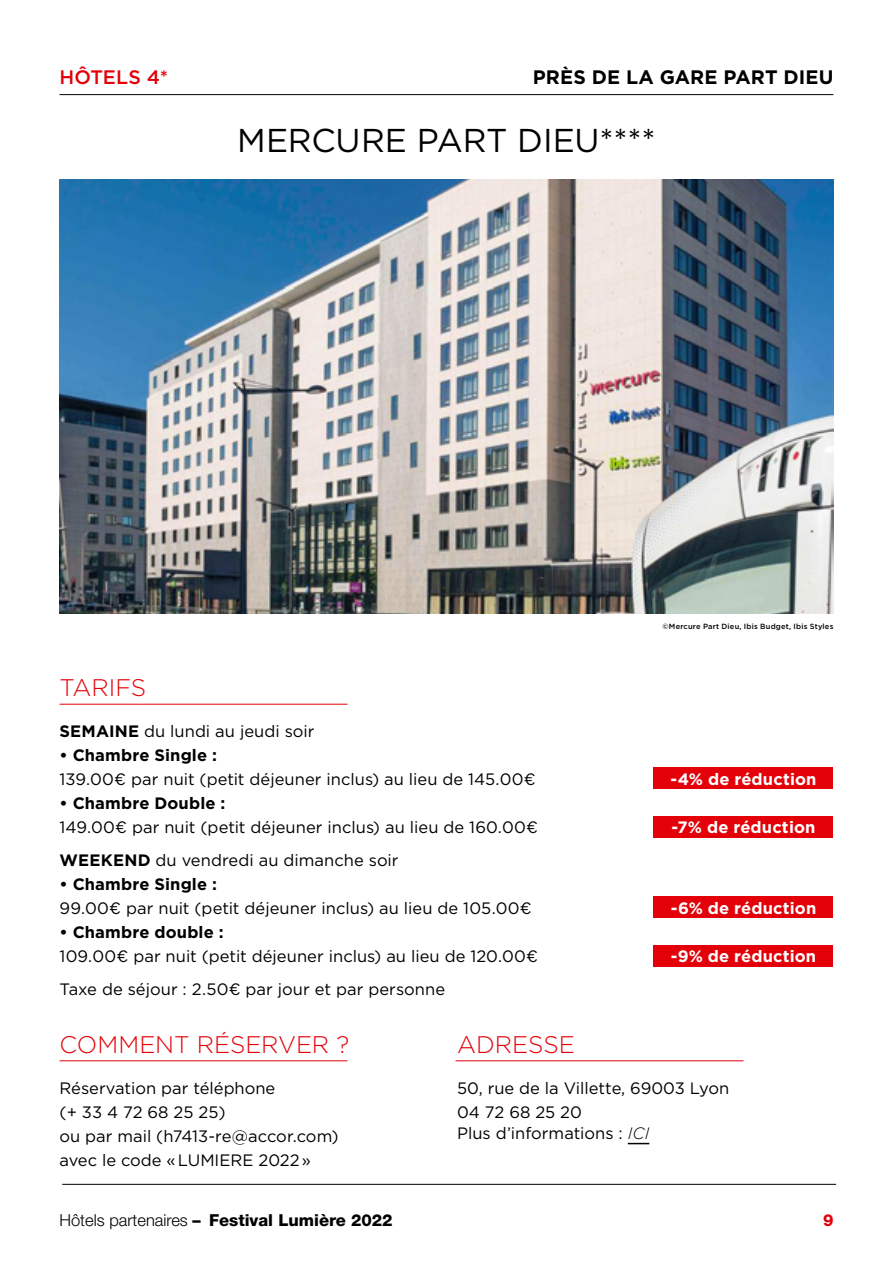
<style>
.page{position:relative;width:893px;height:1263px;background:#fff}
.page>*{position:absolute;margin:0;border:0;box-sizing:border-box;transform-origin:0 0}
.t1{font:33px "Gotham";letter-spacing:-.005em;color:#000}
.t2{font:300 24px "Gotham";letter-spacing:-.005em;color:#e30009}
.t3{font:700 19.5px "Gotham";letter-spacing:.005em;color:#000}
.t4{font:500 19.5px "Gotham";letter-spacing:.005em;color:#e30009}
.t5{font:16.5px/24px "Gotham";color:#000}
.t6{font:700 16.5px "Gotham";letter-spacing:.01em;color:#000}
.t7{font:700 16.5px "Gotham";letter-spacing:.01em;color:#fff}
.t8{font:800 16.5px "Helvetica Neue LT Std";color:#000}
.t9{font:800 16.5px "Helvetica Neue LT Std";color:#e30009}
.t10{font:500 7.5px "Gotham";letter-spacing:.025em;color:#000}
.s1{font-weight:700}
.s2{font-weight:300;font-style:italic}
.s3{font-weight:300}
</style>
<div class="page">
<hr style="left:60px;top:94px;width:773px;height:1px;background:#000">
<hr style="left:62px;top:1184px;width:774px;height:1px;background:#000">
<img style="left:60px;top:180px;width:773px;height:434px">
<svg style="left:628px;top:1143px;width:21px;height:1px"></svg>
<hr style="left:60px;top:1060px;width:287px;height:1px;background:#e30009">
<hr style="left:455px;top:1060px;width:288px;height:1px;background:#e30009">
<hr style="left:60px;top:704px;width:287px;height:1px;background:#e30009">
<div style="left:653px;top:767px;width:180px;height:22px;background:#e30009"></div>
<div style="left:653px;top:816px;width:180px;height:21px;background:#e30009"></div>
<div style="left:653px;top:897px;width:180px;height:21px;background:#e30009"></div>
<div style="left:653px;top:945px;width:180px;height:21px;background:#e30009"></div>
<p class="t4" style="left:60px;top:64px;width:110px">HÔTELS 4*</p>
<p class="t3" style="left:533px;top:64px;width:302px">PRÈS DE LA GARE PART DIEU</p>
<h1 class="t1" style="left:237px;top:119px;width:420px">MERCURE PART DIEU****</h1>
<h2 class="t2" style="left:60px;top:672px;width:88px">TARIFS</h2>
<p class="t5" style="left:60px;top:719px;width:257px"><span class="s1">SEMAINE</span> du lundi au jeudi soir</p>
<p class="t6" style="left:60px;top:744px;width:159px">• Chambre Single :</p>
<p class="t5" style="left:60px;top:767px;width:478px">139.00€ par nuit (petit déjeuner inclus) au lieu de 145.00€</p>
<p class="t6" style="left:60px;top:792px;width:167px">• Chambre Double :</p>
<p class="t5" style="left:60px;top:811px;width:480px;line-height:32.5px">149.00€ par nuit (petit déjeuner inclus) au lieu de 160.00€<br><span class="s1">WEEKEND</span> du vendredi au dimanche soir</p>
<p class="t6" style="left:60px;top:873px;width:159px">• Chambre Single :</p>
<p class="t5" style="left:60px;top:895px;width:474px">99.00€ par nuit (petit déjeuner inclus) au lieu de 105.00€</p>
<p class="t6" style="left:60px;top:921px;width:166px">• Chambre double :</p>
<p class="t5" style="left:60px;top:938px;width:480px;line-height:33.8px">109.00€ par nuit (petit déjeuner inclus) au lieu de 120.00€<br>Taxe de séjour : 2.50€ par jour et par personne</p>
<p class="t10" style="left:662px;top:621px;width:173px">©Mercure Part Dieu, Ibis Budget, Ibis Styles</p>
<p class="t7" style="left:670px;top:768px;width:147px">-4% de réduction</p>
<p class="t7" style="left:671px;top:817px;width:145px">-7% de réduction</p>
<p class="t7" style="left:671px;top:897px;width:147px">-6% de réduction</p>
<p class="t7" style="left:671px;top:945px;width:147px">-9% de réduction</p>
<h2 class="t2" style="left:60px;top:1029px;width:291px">COMMENT RÉSERVER ?</h2>
<p class="t5" style="left:60px;top:1076px;width:281px">Réservation par téléphone<br>(+ 33 4 72 68 25 25)<br>ou par mail (h7413-re@accor.com) avec le code «LUMIERE 2022»</p>
<h2 class="t2" style="left:457px;top:1029px;width:119px">ADRESSE</h2>
<p class="t5" style="left:457px;top:1076px;width:274px">50, rue de la Villette, 69003 Lyon<br>04 72 68 25 20</p>
<p class="t5" style="left:457px;top:1121px;width:194px">Plus d’informations : <span class="s2">ICI</span></p>
<p class="t8" style="left:60px;top:1210px;width:335px"><span class="s3">Hôtels partenaires</span> – Festival Lumière 2022</p>
<p class="t9" style="left:823px;top:1210px;width:12px">9</p>
</div>
